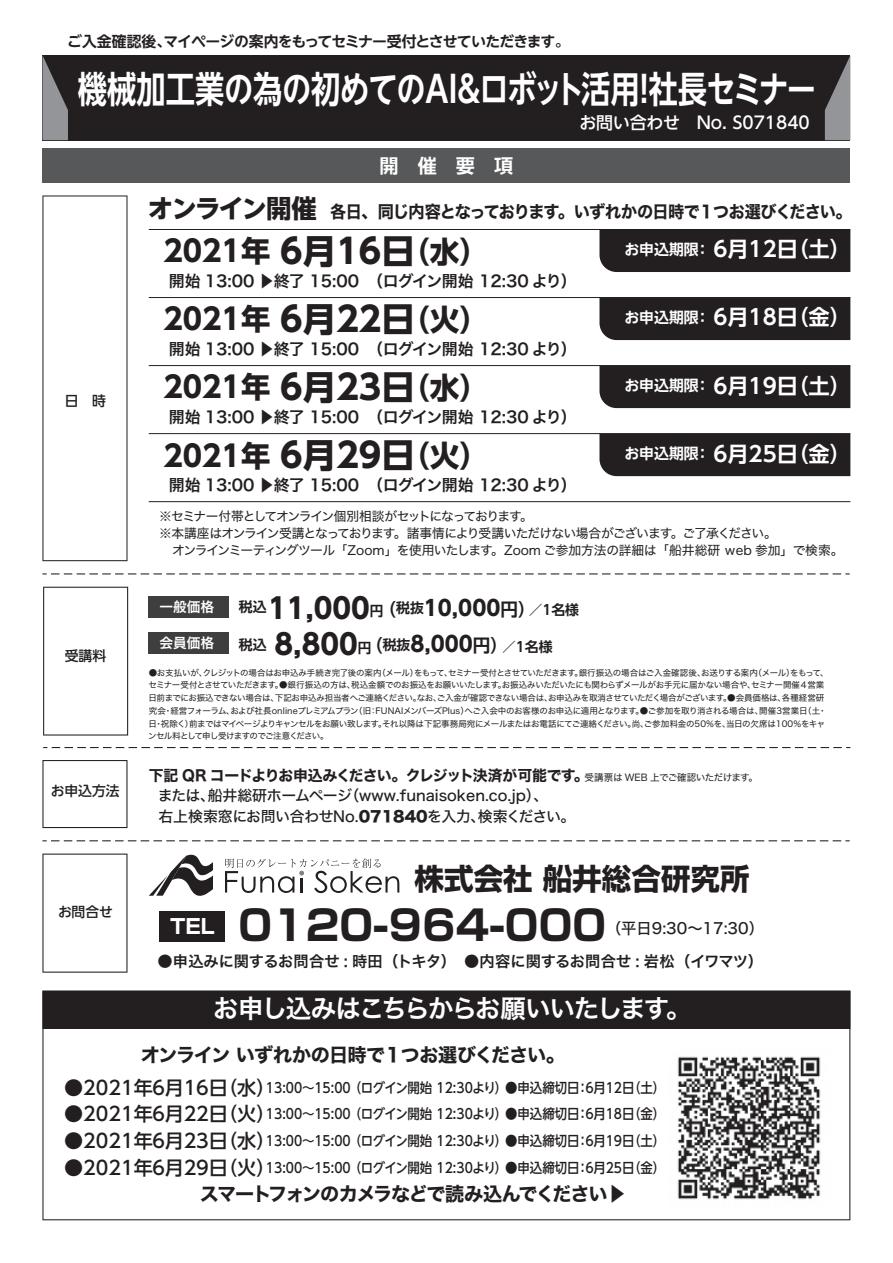
<style>
.page{position:relative;width:893px;height:1263px;background:#fff}
.page>*{position:absolute;margin:0;border:0;box-sizing:border-box;transform-origin:0 0}
.t1{font:700 41.4px "Shin Go Pr 6 N";color:#231f20}
.t2{font:700 36.6px "UD Shin Go NT Pro De";letter-spacing:-.01em;color:#fff;scale:.8 1}
.t3{font:700 29.55px "Shin Go Pr 6 N";color:#231f20}
.t4{font:700 29.25px "UD Shin Go NT Pro";color:#231f20}
.t5{font:25.5px "Hiragino Sans W6";letter-spacing:-.07em;color:#fff}
.t6{font:700 21.3px "UD Shin Go NT Pro De";color:#fff}
.t7{font:19.2px "Hiragino Sans W7";letter-spacing:-.065em;color:#231f20}
.t8{font:700 19.2px "UD Shin Go NT Pro De";color:#fff}
.t9{font:16.95px "Hiragino Sans W7";letter-spacing:-.055em;color:#231f20;scale:.95 1}
.t10{font:500 16.95px "UD Shin Go NT Pro";color:#fff}
.t11{font:15.9px "Hiragino Sans W6";color:#231f20}
.t12{font:15.3px "Hiragino Sans W6";letter-spacing:-.01em;color:#231f20}
.t13{font:15.3px "Hiragino Sans W5";color:#231f20}
.t14{font:14.85px/21.3px "Hiragino Sans W5";letter-spacing:-.01em;color:#231f20}
.t15{font:14.85px "Hiragino Sans W7";letter-spacing:-.055em;color:#231f20}
.t16{font:700 14.85px "UD Shin Go NT Pro De";letter-spacing:-.05em;color:#231f20}
.t17{font:500 13.8px "UD Shin Go NT Pro";color:#231f20;scale:.9 1}
.t18{font:700 13.8px "UD Shin Go NT Pro De";color:#231f20}
.t19{font:500 13.8px "UD Shin Go NT Pro";color:#231f20}
.t20{font:13.65px "Hiragino Sans W6";color:#fff}
.t21{font:12.75px/17px "Hiragino Sans W4";letter-spacing:-.065em;color:#231f20}
.t22{font:8.55px/12.8px "Hiragino Sans W4";letter-spacing:-.04em;color:#231f20}
.s1{font-family:"UD Shin Go NT Pro";font-weight:700;font-size:25.5px}
.s2{font-size:14.85px}
.s3{font-size:34.05px}
.s4{font-size:29.7px}
.s5{font-family:"UD Shin Go NT Pro";font-size:28.35px}
.s6{font-size:17.55px}
.s7{font-family:"UD Shin Go NT Pro";font-size:21.3px}
.s8{font-family:"Hiragino Sans W4";font-size:9.6px}
.s9{font-family:"Hiragino Sans W8"}
.s10{font-size:19.2px}
.s11{font-family:"Koz Go Pr 6 N"}
</style>
<div class="page">
<div style="left:42px;top:55px;width:808px;height:85px;background:#231f20"></div>
<svg style="left:42px;top:55px;width:26px;height:85px"></svg>
<svg style="left:825px;top:56px;width:25px;height:84px"></svg>
<div style="left:42px;top:149px;width:808px;height:34px;background:#57585a"></div>
<svg style="left:42px;top:195px;width:85px;height:366px"></svg>
<svg style="left:43px;top:587px;width:85px;height:148px"></svg>
<svg style="left:42px;top:760px;width:85px;height:68px"></svg>
<svg style="left:42px;top:853px;width:85px;height:120px"></svg>
<svg style="left:42px;top:1029px;width:808px;height:191px"></svg>
<div style="left:42px;top:991px;width:808px;height:38px;background:#231f20"></div>
<svg style="left:43px;top:747px;width:807px;height:1px"></svg>
<svg style="left:42px;top:840px;width:808px;height:1px"></svg>
<svg style="left:42px;top:573px;width:808px;height:1px"></svg>
<div style="left:149px;top:596px;width:80px;height:22px;background:#3e3e3f"></div>
<div style="left:149px;top:632px;width:80px;height:22px;background:#3e3e3f"></div>
<svg style="left:149px;top:854px;width:64px;height:42px"></svg>
<svg style="left:225px;top:858px;width:174px;height:35px"></svg>
<div style="left:160px;top:911px;width:65px;height:30px;background:#231f20"></div>
<div style="left:599px;top:230px;width:251px;height:42px;background:#231f20"></div>
<div style="left:599px;top:298px;width:251px;height:42px;background:#231f20"></div>
<div style="left:599px;top:366px;width:251px;height:42px;background:#231f20"></div>
<div style="left:599px;top:434px;width:251px;height:42px;background:#231f20"></div>
<hr style="left:149px;top:229px;width:701px;height:1px;background:#231f20">
<hr style="left:149px;top:501px;width:701px;height:1px;background:#231f20">
<hr style="left:149px;top:297px;width:701px;height:1px;background:#231f20">
<hr style="left:149px;top:365px;width:701px;height:1px;background:#231f20">
<hr style="left:149px;top:433px;width:701px;height:1px;background:#231f20">
<img style="left:669px;top:1048px;width:161px;height:160px">
<h3 class="t16" style="left:67px;top:29px;width:504px">ご入金確認後、マイページの案内をもってセミナー受付とさせていただきます。</h3>
<h2 class="t2" style="left:78px;top:59px;width:924px">機械加工業の為の初めてのAI＆ロボット活用！社長セミナー</h2>
<h3 class="t8" style="left:379px;top:150px;width:135px">開　催　要　項</h3>
<h3 class="t10" style="left:579px;top:109px;width:232px">お問い合わせ　No. S071840</h3>
<h3 class="t9" style="left:148px;top:198px;width:742px"><span class="s1">オンライン開催</span> 各日、同じ内容となっております。いずれかの日時で１つお選びください。</h3>
<h3 class="t6" style="left:624px;top:232px;width:228px"><span class="s2">お申込期限：</span> 6月12日（土）</h3>
<h3 class="t11" style="left:169px;top:266px;width:409px">開始 13:00 ▶終了 15:00　（ログイン開始 12:30 より）</h3>
<h3 class="t4" style="left:164px;top:227px;width:327px">2021年 <span class="s3">6月16日</span><span class="s4">（水）</span></h3>
<h3 class="t19" style="left:65px;top:390px;width:43px">日　時</h3>
<h3 class="t19" style="left:65px;top:645px;width:43px">受講料</h3>
<h3 class="t19" style="left:51px;top:780px;width:70px">お申込方法</h3>
<h3 class="t19" style="left:58px;top:900px;width:56px">お問合せ</h3>
<h3 class="t4" style="left:164px;top:295px;width:327px">2021年 <span class="s3">6月22日</span><span class="s4">（火）</span></h3>
<h3 class="t11" style="left:169px;top:334px;width:409px">開始 13:00 ▶終了 15:00　（ログイン開始 12:30 より）</h3>
<h3 class="t4" style="left:164px;top:363px;width:327px">2021年 <span class="s3">6月23日</span><span class="s4">（水）</span></h3>
<h3 class="t11" style="left:169px;top:402px;width:409px">開始 13:00 ▶終了 15:00　（ログイン開始 12:30 より）</h3>
<h3 class="t4" style="left:164px;top:431px;width:327px">2021年 <span class="s3">6月29日</span><span class="s4">（火）</span></h3>
<h3 class="t11" style="left:169px;top:470px;width:409px">開始 13:00 ▶終了 15:00　（ログイン開始 12:30 より）</h3>
<h3 class="t6" style="left:624px;top:300px;width:228px"><span class="s2">お申込期限：</span> 6月18日（金）</h3>
<h3 class="t6" style="left:624px;top:368px;width:228px"><span class="s2">お申込期限：</span> 6月19日（土）</h3>
<h3 class="t6" style="left:624px;top:436px;width:228px"><span class="s2">お申込期限：</span> 6月25日（金）</h3>
<h3 class="t21" style="left:159px;top:507px;width:686px">※セミナー付帯としてオンライン個別相談がセットになっております。<br>※本講座はオンライン受講となっております。諸事情により受講いただけない場合がございます。ご了承ください。<br>　オンラインミーティングツール「Zoom」を使用いたします。Zoom ご参加方法の詳細は「船井総研 web 参加」で検索。</h3>
<h3 class="t20" style="left:159px;top:595px;width:56px">一般価格</h3>
<h3 class="t18" style="left:239px;top:598px;width:342px">税込<span class="s5">11,000</span><sub>円</sub><span class="s6">（</span>税抜<span class="s7">10,000</span><span class="s6">円）</span>／１名様</h3>
<h3 class="t20" style="left:160px;top:631px;width:56px">会員価格</h3>
<h3 class="t18" style="left:239px;top:634px;width:315px">税込 <span class="s5">8,800</span><sub>円</sub><span class="s6">（</span>税抜<span class="s7">8,000</span><span class="s6">円）</span>／１名様</h3>
<p class="t22" style="left:148px;top:665px;width:682px">●お支払いが、クレジットの場合はお申込み手続き完了後の案内（メール）をもって、セミナー受付とさせていただきます。銀行振込の場合はご入金確認後、お送りする案内（メール）をもって、セミナー受付とさせていただきます。●銀行振込の方は、税込金額でのお振込をお願いいたします。お振込みいただいたにも関わらずメールがお手元に届かない場合や、セミナー開催４営業日前までにお振込できない場合は、下記お申込み担当者へご連絡ください。なお、ご入金が確認できない場合は、お申込みを取消させていただく場合がございます。●会員価格は、各種経営研究会・経営フォーラム、および社長onlineプレミアムプラン（旧：FUNAIメンバーズPlus）へご入会中のお客様のお申込に適用となります。●ご参加を取り消される場合は、開催3営業日（土・日・祝除く）前まではマイページよりキャンセルをお願い致します。それ以降は下記事務局宛にメールまたはお電話にてご連絡ください。尚、ご参加料金の50％を、当日の欠席は100％をキャンセル料として申し受けますのでご注意ください。</p>
<h3 class="t15" style="left:149px;top:764px;width:611px">下記 QR コードよりお申込みください。クレジット決済が可能です。<span class="s8">受講票は WEB 上でご確認いただけます。</span></h3>
<h3 class="t14" style="left:158px;top:784px;width:419px">または、船井総研ホームページ（www.funaisoken.co.jp）、<br>右上検索窓にお問い合わせNo.<span class="s9">071840</span>を入力、検索ください。</h3>
<h3 class="t3" style="left:414px;top:856px;width:337px">株式会社 船井総合研究所</h3>
<h1 class="t1" style="left:170px;top:893px;width:437px"><sup>TEL</sup> 0120-964-000</h1>
<h3 class="t13" style="left:606px;top:915px;width:159px">（平日9:30～17:30）</h3>
<h3 class="t12" style="left:158px;top:947px;width:607px">●申込みに関するお問合せ : 時田（トキタ）　●内容に関するお問合せ : 岩松（イワマツ）</h3>
<h3 class="t5" style="left:213px;top:985px;width:480px">お申し込みはこちらからお願いいたします。</h3>
<h3 class="t7" style="left:141px;top:1039px;width:426px">オンライン いずれかの日時で１つお選びください。</h3>
<h3 class="t17" style="left:64px;top:1076px;width:670px"><span class="s10">●2021年６月16日（水）</span>13:00～15:00 （ログイン開始 12:30より）●申込締切日：６月12日（土）</h3>
<h3 class="t17" style="left:64px;top:1103px;width:670px"><span class="s10">●2021年６月22日（火）</span>13:00～15:00 （ログイン開始 12:30より）●申込締切日：６月18日（金）</h3>
<h3 class="t17" style="left:64px;top:1129px;width:670px"><span class="s10">●2021年６月23日（水）</span>13:00～15:00 （ログイン開始 12:30より）●申込締切日：６月19日（土）</h3>
<h3 class="t17" style="left:64px;top:1156px;width:670px"><span class="s10">●2021年６月29日（火）</span>13:00～15:00 （ログイン開始 12:30より）●申込締切日：６月25日（金）</h3>
<h3 class="t7" style="left:200px;top:1178px;width:428px">スマートフォンのカメラなどで読み込んでください<span class="s11">▶</span></h3>
</div>
